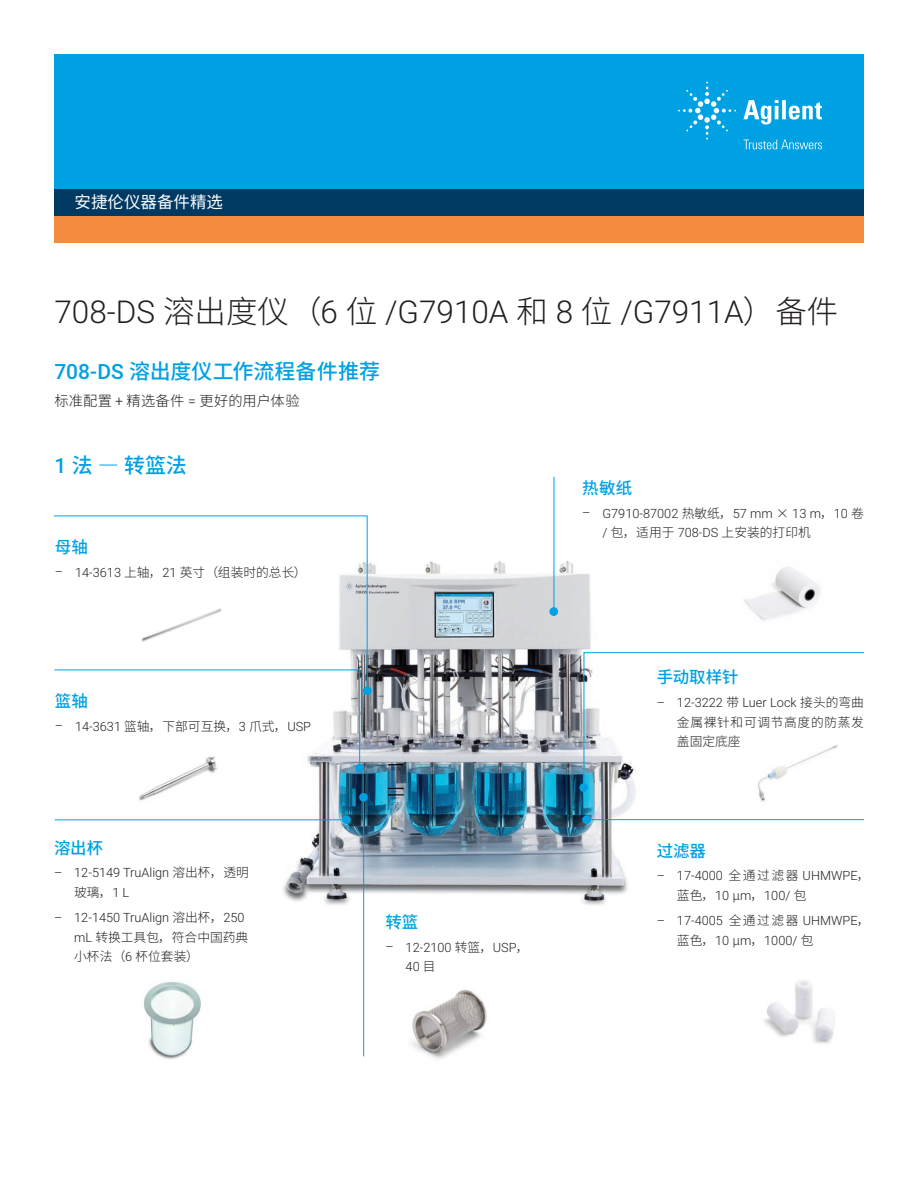
<style>
.page{position:relative;width:918px;height:1188px;background:#fff}
.page>*{position:absolute;margin:0;border:0;box-sizing:border-box;transform-origin:0 0}
.t1{font:300 31.5px "Roboto";color:#231f20}
.t2{font:500 21px "Noto Sans CJ Ksc";letter-spacing:-.005em;color:#00a1e3}
.t3{font:500 16.5px "Noto Sans CJ Ksc";color:#00a1e3}
.t4{font:16.5px "Noto Sans CJ Ksc";color:#fff}
.t5{font:300 14.25px "Noto Sans CJ Ksc";letter-spacing:.015em;color:#231f20}
.t6{font:300 12.75px/19.5px "Roboto";color:#231f20}
.t7{font:300 12.75px/19.5px "Noto Sans CJ Ksc";color:#231f20}
.t8{font:300 12.75px/19.5px "Noto Sans CJ Ksc";letter-spacing:.05em;color:#231f20}
.s1{font-family:"Noto Sans CJ Ksc"}
.s2{font-family:"Roboto"}
</style>
<div class="page">
<img style="left:758px;top:788px;width:8px;height:14px">
<img style="left:744px;top:566px;width:76px;height:55px">
<img style="left:412px;top:989px;width:75px;height:70px">
<img style="left:277px;top:555px;width:364px;height:363px">
<hr style="left:554px;top:477px;width:1px;height:135px;background:#00a1e3">
<svg style="left:583px;top:652px;width:281px;height:136px"></svg>
<div style="left:549px;top:607px;width:9px;height:9px;background:#00a1e3;border-radius:50%"></div>
<div style="left:579px;top:783px;width:9px;height:9px;background:#00a1e3;border-radius:50%"></div>
<svg style="left:54px;top:515px;width:314px;height:177px"></svg>
<svg style="left:54px;top:669px;width:306px;height:101px"></svg>
<div style="left:363px;top:686px;width:9px;height:9px;background:#00a1e3;border-radius:50%"></div>
<div style="left:359px;top:793px;width:9px;height:9px;background:#00a1e3;border-radius:50%"></div>
<hr style="left:363px;top:797px;width:1px;height:259px;background:#00a1e3">
<div style="left:356px;top:764px;width:8px;height:8px;background:#00a1e3;border-radius:50%"></div>
<div style="left:342px;top:815px;width:9px;height:9px;background:#00a1e3;border-radius:50%"></div>
<hr style="left:55px;top:819px;width:292px;height:1px;background:#00a1e3">
<div style="left:582px;top:815px;width:9px;height:9px;background:#00a1e3;border-radius:50%"></div>
<hr style="left:582px;top:819px;width:282px;height:1px;background:#00a1e3">
<img style="left:140px;top:583px;width:83px;height:83px">
<img style="left:763px;top:980px;width:72px;height:64px">
<img style="left:143px;top:981px;width:58px;height:78px">
<img style="left:137px;top:748px;width:82px;height:53px">
<div style="left:54px;top:54px;width:810px;height:135px;background:#00a1e3"></div>
<svg style="left:743px;top:100px;width:79px;height:25px"></svg>
<svg style="left:678px;top:82px;width:58px;height:58px"></svg>
<svg style="left:744px;top:140px;width:78px;height:9px"></svg>
<div style="left:54px;top:216px;width:810px;height:27px;background:#f58c3f"></div>
<div style="left:54px;top:189px;width:810px;height:27px;background:#003a63"></div>
<p class="t4" style="left:75px;top:193px;width:150px">安捷伦仪器备件精选</p>
<h1 class="t1" style="left:55px;top:290px;width:785px">708-DS <span class="s1">溶出度仪（</span>6 <span class="s1">位</span> /G7910A <span class="s1">和</span> 8 <span class="s1">位</span> /G7911A<span class="s1">）备件</span></h1>
<h2 class="t2" style="left:55px;top:359px;width:327px"><span class="s2">708-DS</span> 溶出度仪工作流程备件推荐</h2>
<p class="t5" style="left:55px;top:393px;width:247px">标准配置 <span class="s2">+</span> 精选备件 <span class="s2">=</span> 更好的用户体验</p>
<h2 class="t2" style="left:55px;top:453px;width:134px"><span class="s2">1</span> 法 ― 转篮法</h2>
<p class="t3" style="left:55px;top:538px;width:35px">母轴</p>
<p class="t7" style="left:55px;top:562px;width:253px"><span class="s2">– 14-3613</span> 上轴，<span class="s2">21</span> 英寸（组装时的总长）</p>
<p class="t3" style="left:55px;top:691px;width:35px">篮轴</p>
<p class="t6" style="left:55px;top:716px;width:258px">– 14-3631 <span class="s1">篮轴，下部可互换，</span>3 <span class="s1">爪式，</span>USP</p>
<p class="t3" style="left:54px;top:838px;width:51px">溶出杯</p>
<p class="t6" style="left:54px;top:863px;width:196px">– 12-5149 TruAlign <span class="s1">溶出杯，透明</span></p>
<p class="t7" style="left:74px;top:883px;width:57px">玻璃，<span class="s2">1 L</span></p>
<p class="t6" style="left:54px;top:908px;width:192px">– 12-1450 TruAlign <span class="s1">溶出杯，</span>250</p>
<p class="t7" style="left:74px;top:928px;width:176px"><span class="s2">mL</span> 转换工具包，符合中国药典小杯法（<span class="s2">6</span> 杯位套装）</p>
<p class="t3" style="left:385px;top:913px;width:35px">转篮</p>
<p class="t6" style="left:406px;top:937px;width:124px;text-indent:-20px">– 12-2100 <span class="s1">转篮，</span>USP<span class="s1">，<br></span>40 <span class="s1">目</span></p>
<p class="t3" style="left:582px;top:479px;width:52px">热敏纸</p>
<p class="t6" style="left:582px;top:503px;width:283px">– G7910-87002 <span class="s1">热敏纸，</span>57 mm <span class="s1">×</span> 13 m<span class="s1">，</span>10 <span class="s1">卷</span></p>
<p class="t7" style="left:603px;top:523px;width:210px"><span class="s2">/</span> 包，适用于 <span class="s2">708-DS</span> 上安装的打印机</p>
<p class="t3" style="left:657px;top:668px;width:84px">手动取样针</p>
<p class="t6" style="left:657px;top:692px;width:209px">– 12-3222 <span class="s1">带</span> Luer Lock <span class="s1">接头的弯曲</span></p>
<p class="t8" style="left:677px;top:712px;width:189px">金属裸针和可调节高度的防蒸发盖固定底座</p>
<p class="t3" style="left:657px;top:841px;width:51px">过滤器</p>
<p class="t6" style="left:677px;top:866px;width:194px;text-indent:-20px">– 17-4000 <span class="s1">全通过滤器</span> UHMWPE<span class="s1">，蓝色，</span>10 <span class="s1">μ</span>m<span class="s1">，</span>100/ <span class="s1">包</span></p>
<p class="t6" style="left:677px;top:911px;width:194px;text-indent:-20px">– 17-4005 <span class="s1">全通过滤器</span> UHMWPE<span class="s1">，蓝色，</span>10 <span class="s1">μ</span>m<span class="s1">，</span>1000/ <span class="s1">包</span></p>
</div>
